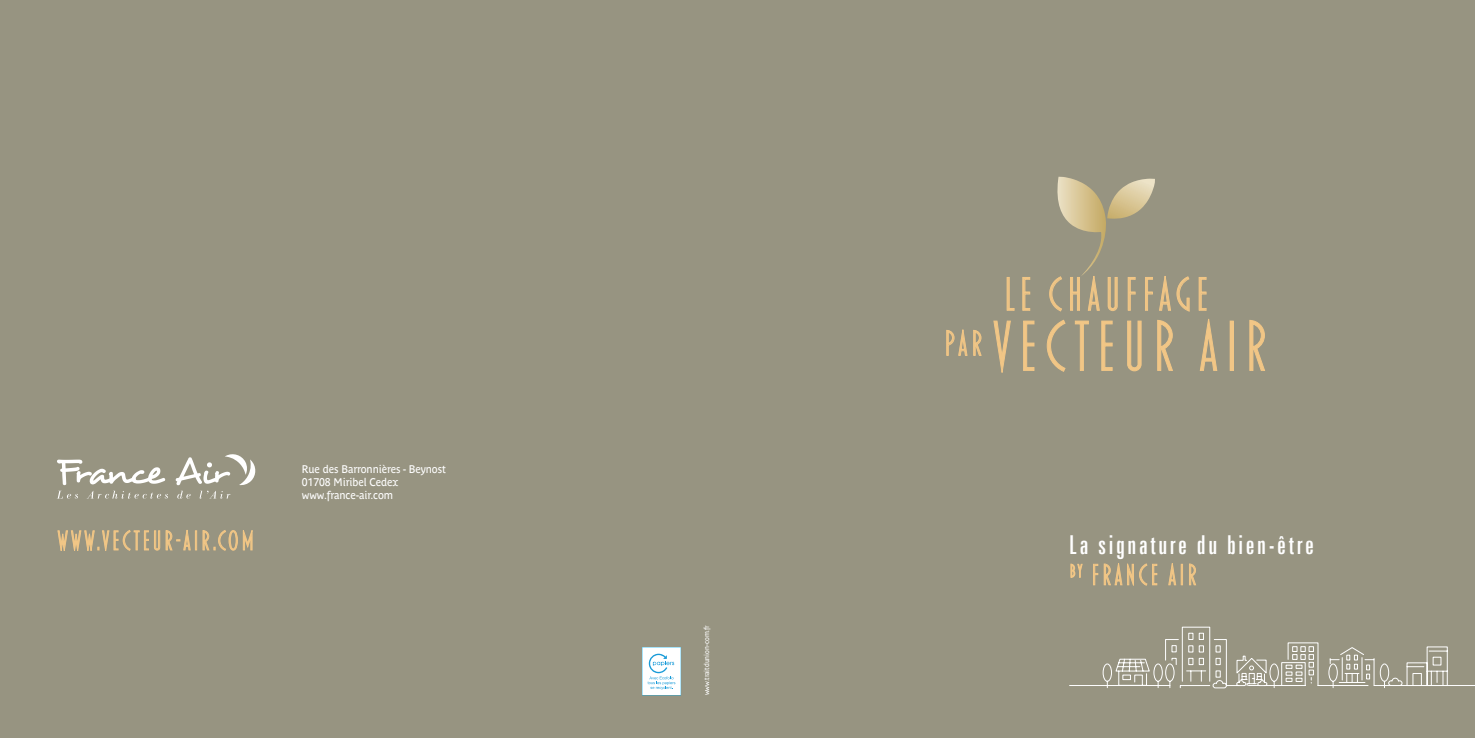
<style>
.page{position:relative;width:1475px;height:738px;background:#fff}
.page>*{position:absolute;margin:0;border:0;box-sizing:border-box;transform-origin:0 0}
.t1{font:300 72px "Blakely";letter-spacing:.05em;color:#f1c686}
.t2{font:300 48px "Blakely";letter-spacing:.05em;color:#f1c686}
.t3{font:extra-condensed 26px "Zurich BT";letter-spacing:.1em;color:#fff}
.t4{font:11px/13px "Parisine Plus Ptf";letter-spacing:-.01em;color:#fff;scale:.95 1}
.t5{font:7px "Parisine Plus Ptf";letter-spacing:-.01em;color:#fff;scale:.95 1}
</style>
<div class="page">
<div style="left:737px;top:0;width:737px;height:737px;background:#979481"></div>
<svg style="left:1069px;top:626px;width:405px;height:61px"></svg>
<svg style="left:1070px;top:563px;width:12px;height:14px"></svg>
<svg style="left:1093px;top:563px;width:64px;height:23px"></svg>
<svg style="left:1168px;top:563px;width:8px;height:22px"></svg>
<div style="left:1180px;top:563px;width:2px;height:21px;border:1px solid #f1c686"></div>
<svg style="left:1189px;top:563px;width:7px;height:22px"></svg>
<svg style="left:1006px;top:277px;width:8px;height:34px"></svg>
<svg style="left:1022px;top:277px;width:8px;height:34px"></svg>
<svg style="left:1176px;top:276px;width:13px;height:36px"></svg>
<svg style="left:1198px;top:277px;width:8px;height:34px"></svg>
<svg style="left:946px;top:329px;width:35px;height:27px"></svg>
<svg style="left:993px;top:320px;width:17px;height:53px"></svg>
<svg style="left:1023px;top:320px;width:11px;height:51px"></svg>
<svg style="left:1046px;top:319px;width:19px;height:53px"></svg>
<svg style="left:1074px;top:320px;width:14px;height:51px"></svg>
<svg style="left:1101px;top:320px;width:11px;height:51px"></svg>
<svg style="left:1127px;top:320px;width:14px;height:51px"></svg>
<svg style="left:1157px;top:320px;width:15px;height:51px"></svg>
<svg style="left:1199px;top:319px;width:18px;height:52px"></svg>
<div style="left:1229px;top:320px;width:4px;height:50px;border:1px solid #f1c686"></div>
<svg style="left:1249px;top:320px;width:16px;height:51px"></svg>
<svg style="left:1049px;top:176px;width:121px;height:135px"></svg>
<div style="left:0;top:0;width:737px;height:737px;background:#979481"></div>
<svg style="left:57px;top:454px;width:199px;height:44px"></svg>
<svg style="left:642px;top:647px;width:39px;height:47px;background:#e3f3fa"></svg>
<svg style="left:57px;top:530px;width:134px;height:21px"></svg>
<div style="left:195px;top:530px;width:2px;height:20px;border:1px solid #f1c686"></div>
<svg style="left:202px;top:530px;width:51px;height:20px"></svg>
<p class="t4" style="left:302px;top:461px;width:153px">Rue des Barronnières - Beynost<br>01708 Miribel Cedex www.france-air.com</p>
<p class="t5" style="left:701px;top:694px;width:76px;rotate:-90deg">www.traitdunion-com.fr</p>
<h2 class="t2" style="left:1002px;top:271px;width:208px">LE CHAUFFAGE</h2>
<h1 class="t1" style="left:943px;top:312px;width:327px"><sup>PAR</sup> VECTEUR AIR</h1>
<h3 class="t3" style="left:1069px;top:529px;width:246px">La signature du bien-être</h3>
</div>
